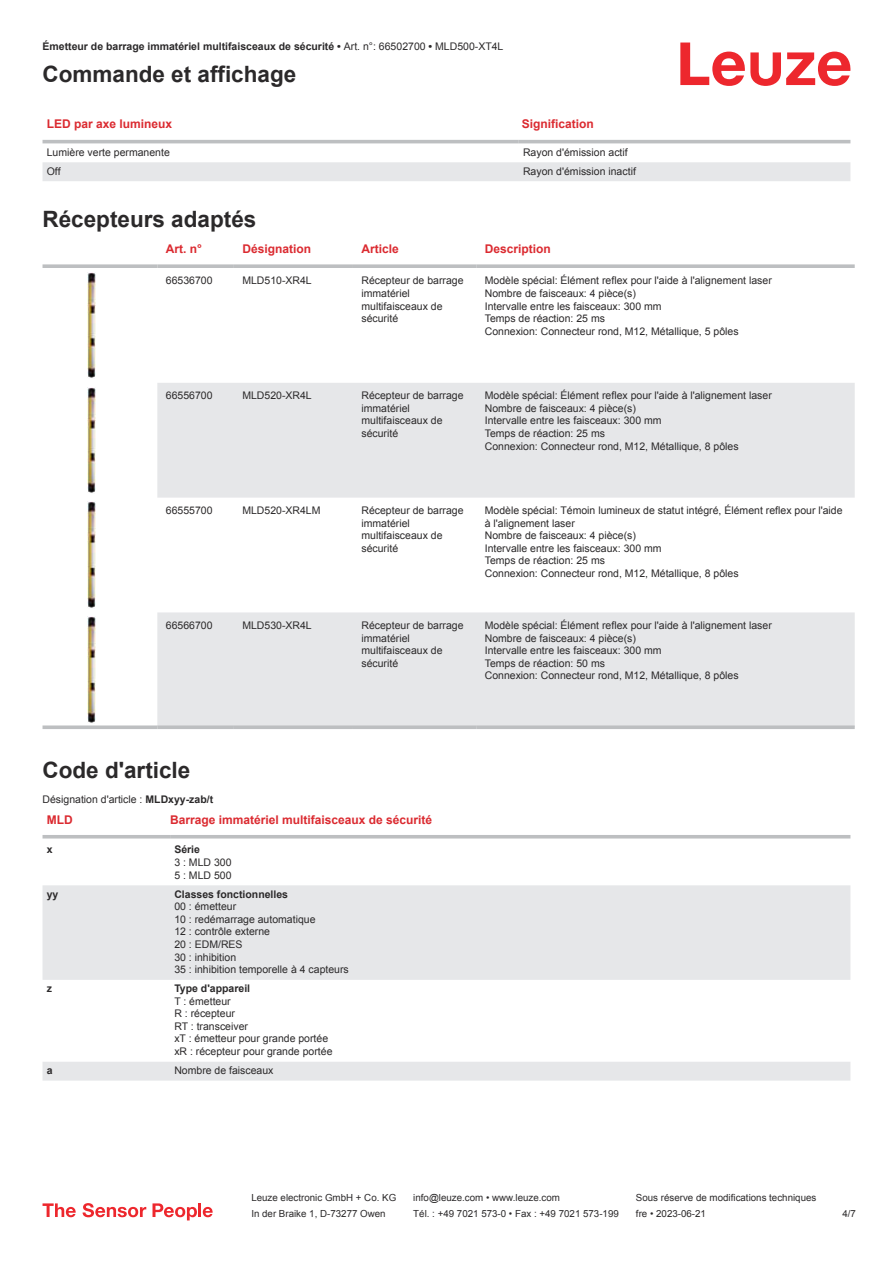
<style>
.page{position:relative;width:893px;height:1263px;background:#fff}
.page>*{position:absolute;margin:0;border:0;box-sizing:border-box;transform-origin:0 0}
.t1{font:700 22.5px "Arial";color:#2b292a}
.t2{font:700 12px "Arial";color:#db2a30}
.t3{font:10.5px/12.6px "Arial";color:#2b292a}
.t4{font:700 10.5px "Arial";color:#2b292a}
.t5{font:9.75px "Arial";color:#2b292a}
.s1{font-weight:400}
.s2{font-weight:700}
</style>
<div class="page">
<svg style="left:680px;top:43px;width:170px;height:43px"></svg>
<svg style="left:43px;top:143px;width:807px;height:38px"></svg>
<hr style="left:43px;top:140px;width:476px;height:3px;background:#bdbfc1">
<hr style="left:519px;top:140px;width:331px;height:3px;background:#bdbfc1">
<svg style="left:157px;top:383px;width:698px;height:342px;fill:#e6e7e9"></svg>
<svg style="left:43px;top:264px;width:114px;height:4px"></svg>
<svg style="left:157px;top:264px;width:77px;height:4px"></svg>
<svg style="left:234px;top:264px;width:119px;height:4px"></svg>
<svg style="left:353px;top:264px;width:123px;height:4px"></svg>
<svg style="left:476px;top:264px;width:379px;height:4px;background:#c3c5c7"></svg>
<svg style="left:43px;top:725px;width:114px;height:4px"></svg>
<svg style="left:157px;top:725px;width:77px;height:4px"></svg>
<svg style="left:234px;top:725px;width:119px;height:4px"></svg>
<svg style="left:353px;top:725px;width:123px;height:4px"></svg>
<svg style="left:476px;top:725px;width:379px;height:4px;background:#c2c3c5"></svg>
<img style="left:87px;top:272px;width:9px;height:106px">
<img style="left:87px;top:387px;width:9px;height:106px">
<img style="left:87px;top:502px;width:9px;height:106px">
<img style="left:87px;top:617px;width:9px;height:106px">
<svg style="left:43px;top:838px;width:807px;height:1px"></svg>
<svg style="left:43px;top:885px;width:807px;height:195px;fill:#e6e7e9"></svg>
<hr style="left:43px;top:835px;width:127px;height:3px;background:#bdbfc1">
<hr style="left:170px;top:835px;width:680px;height:3px;background:#bdbfc1">
<svg style="left:43px;top:1203px;width:33px;height:14px"></svg>
<svg style="left:83px;top:1203px;width:63px;height:14px"></svg>
<svg style="left:153px;top:1203px;width:44px;height:17px"></svg>
<hr style="left:198px;top:1203px;width:3px;height:14px;background:#ed272d">
<svg style="left:203px;top:1207px;width:10px;height:10px"></svg>
<p class="t4" style="left:43px;top:43px;width:462px">Émetteur de barrage immatériel multifaisceaux de sécurité • <span class="s1">Art. n°: 66502700</span> • <span class="s1">MLD500-XT4L</span></p>
<h1 class="t1" style="left:43px;top:66px;width:255px">Commande et affichage</h1>
<p class="t2" style="left:47px;top:119px;width:127px">LED par axe lumineux</p>
<p class="t2" style="left:522px;top:119px;width:74px">Signification</p>
<p class="t3" style="left:47px;top:147px;width:125px">Lumière verte permanente</p>
<p class="t3" style="left:523px;top:147px;width:106px">Rayon d'émission actif</p>
<p class="t3" style="left:47px;top:165px;width:15px">Off</p>
<p class="t3" style="left:523px;top:165px;width:114px">Rayon d'émission inactif</p>
<h1 class="t1" style="left:43px;top:211px;width:215px">Récepteurs adaptés</h1>
<p class="t2" style="left:166px;top:245px;width:38px">Art. n°</p>
<p class="t2" style="left:242px;top:245px;width:70px">Désignation</p>
<p class="t2" style="left:361px;top:245px;width:39px">Article</p>
<p class="t2" style="left:485px;top:245px;width:68px">Description</p>
<p class="t3" style="left:166px;top:275px;width:48px">66536700</p>
<p class="t3" style="left:242px;top:275px;width:71px">MLD510-XR4L</p>
<p class="t3" style="left:361px;top:275px;width:104px">Récepteur de barrage immatériel multifaisceaux de sécurité</p>
<p class="t3" style="left:485px;top:275px;width:289px">Modèle spécial: Élément reflex pour l'aide à l'alignement laser Nombre de faisceaux: 4 pièce(s)<br>Intervalle entre les faisceaux: 300 mm<br>Temps de réaction: 25 ms<br>Connexion: Connecteur rond, M12, Métallique, 5 pôles</p>
<p class="t3" style="left:166px;top:390px;width:48px">66556700</p>
<p class="t3" style="left:242px;top:390px;width:71px">MLD520-XR4L</p>
<p class="t3" style="left:361px;top:390px;width:104px">Récepteur de barrage immatériel multifaisceaux de sécurité</p>
<p class="t3" style="left:485px;top:390px;width:289px">Modèle spécial: Élément reflex pour l'aide à l'alignement laser Nombre de faisceaux: 4 pièce(s)<br>Intervalle entre les faisceaux: 300 mm<br>Temps de réaction: 25 ms<br>Connexion: Connecteur rond, M12, Métallique, 8 pôles</p>
<p class="t3" style="left:166px;top:505px;width:48px">66555700</p>
<p class="t3" style="left:242px;top:505px;width:80px">MLD520-XR4LM</p>
<p class="t3" style="left:361px;top:505px;width:104px">Récepteur de barrage immatériel multifaisceaux de sécurité</p>
<p class="t3" style="left:485px;top:505px;width:359px">Modèle spécial: Témoin lumineux de statut intégré, Élément reflex pour l'aide à l'alignement laser<br>Nombre de faisceaux: 4 pièce(s)<br>Intervalle entre les faisceaux: 300 mm<br>Temps de réaction: 25 ms<br>Connexion: Connecteur rond, M12, Métallique, 8 pôles</p>
<p class="t3" style="left:166px;top:620px;width:48px">66566700</p>
<p class="t3" style="left:242px;top:620px;width:71px">MLD530-XR4L</p>
<p class="t3" style="left:361px;top:620px;width:104px">Récepteur de barrage immatériel multifaisceaux de sécurité</p>
<p class="t3" style="left:485px;top:620px;width:289px">Modèle spécial: Élément reflex pour l'aide à l'alignement laser Nombre de faisceaux: 4 pièce(s)<br>Intervalle entre les faisceaux: 300 mm<br>Temps de réaction: 50 ms<br>Connexion: Connecteur rond, M12, Métallique, 8 pôles</p>
<h1 class="t1" style="left:43px;top:761px;width:149px">Code d'article</h1>
<p class="t2" style="left:47px;top:815px;width:27px">MLD</p>
<p class="t2" style="left:170px;top:815px;width:264px">Barrage immatériel multifaisceaux de sécurité</p>
<p class="t4" style="left:47px;top:846px;width:7px">x</p>
<p class="t4" style="left:174px;top:846px;width:27px">Série</p>
<p class="t3" style="left:174px;top:857px;width:59px">3 : MLD 300<br>5 : MLD 500</p>
<p class="t4" style="left:47px;top:890px;width:13px">yy</p>
<p class="t4" style="left:174px;top:890px;width:115px">Classes fonctionnelles</p>
<p class="t3" style="left:174px;top:901px;width:176px">00 : émetteur<br>10 : redémarrage automatique<br>12 : contrôle externe<br>20 : EDM/RES<br>30 : inhibition<br>35 : inhibition temporelle à 4 capteurs</p>
<p class="t4" style="left:47px;top:984px;width:7px">z</p>
<p class="t4" style="left:174px;top:984px;width:77px">Type d'appareil</p>
<p class="t3" style="left:174px;top:995px;width:160px">T : émetteur<br>R : récepteur<br>RT : transceiver<br>xT : émetteur pour grande portée xR : récepteur pour grande portée</p>
<p class="t4" style="left:47px;top:1066px;width:7px">a</p>
<p class="t3" style="left:174px;top:1065px;width:101px">Nombre de faisceaux</p>
<p class="t3" style="left:43px;top:794px;width:172px">Désignation d'article : <span class="s2">MLDxyy-zab/t</span></p>
<p class="t5" style="left:251px;top:1194px;width:146px">Leuze electronic GmbH + Co. KG</p>
<p class="t5" style="left:413px;top:1194px;width:148px">info@leuze.com • www.leuze.com</p>
<p class="t5" style="left:636px;top:1194px;width:182px">Sous réserve de modifications techniques</p>
<p class="t5" style="left:251px;top:1210px;width:136px">In der Braike 1, D-73277 Owen</p>
<p class="t5" style="left:413px;top:1210px;width:207px">Tél. : +49 7021 573-0 • Fax : +49 7021 573-199</p>
<p class="t5" style="left:636px;top:1210px;width:72px">fre • 2023-06-21</p>
<p class="t5" style="left:842px;top:1210px;width:15px">4 /7</p>
</div>
